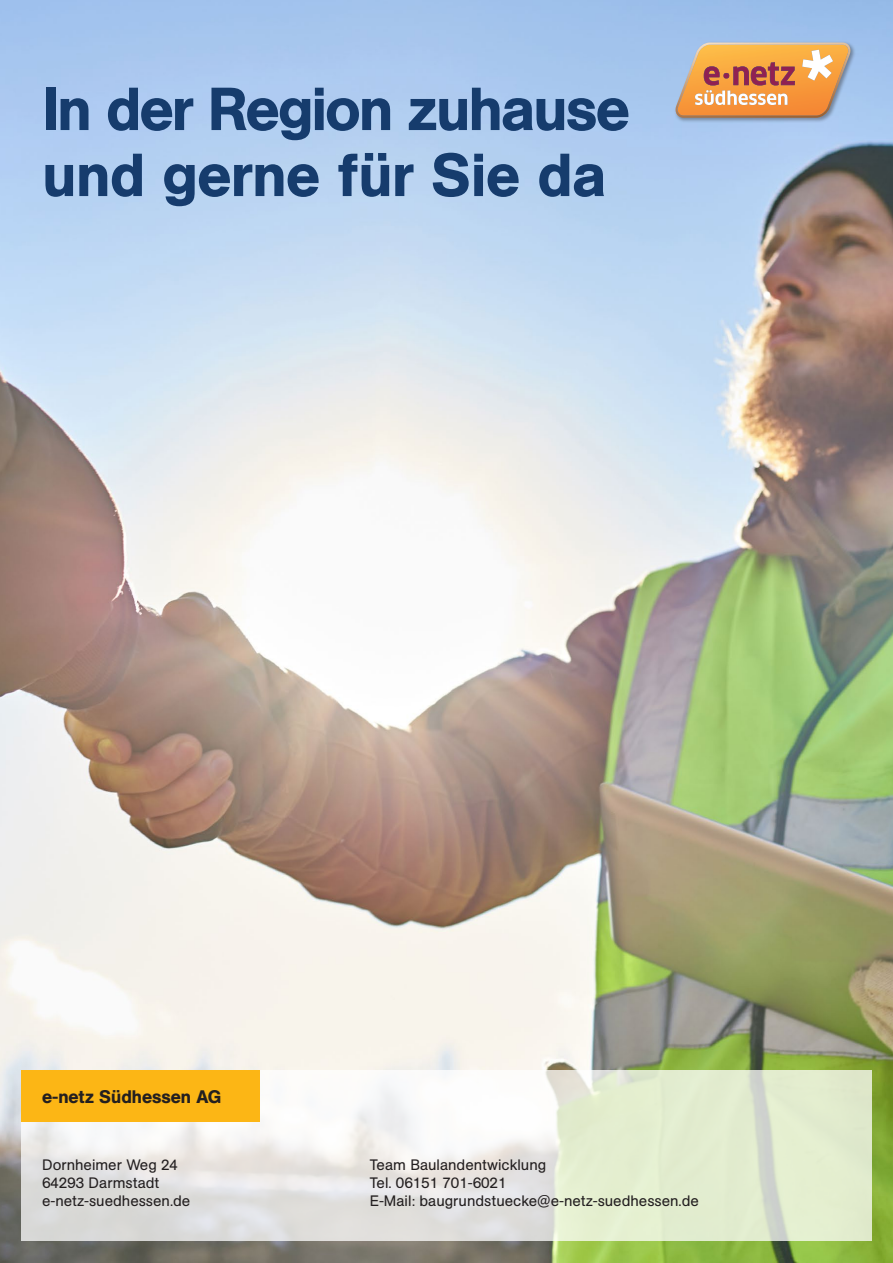
<style>
.page{position:relative;width:893px;height:1263px;background:#fff}
.page>*{position:absolute;margin:0;border:0;box-sizing:border-box;transform-origin:0 0}
.t1{font:500 60px "AG Book Pro";letter-spacing:-.02em;color:#163c6d}
.t2{font:500 60px "AG Book Pro";color:#163c6d}
.t3{font:500 18px "AG Book Pro";color:#231f20}
.t4{font:15px "AG Book Pro";color:#231f20}
</style>
<div class="page">
<img style="left:0;top:0;width:893px;height:1263px">
<svg style="left:21px;top:1071px;width:851px;height:170px"></svg>
<div style="left:21px;top:1071px;width:238px;height:51px;background:#fcb615"></div>
<div style="left:674px;top:41px;width:182px;height:82px;background:#231f20;opacity:.4"></div>
<svg style="left:676px;top:43px;width:175px;height:75px;background:#dea169"></svg>
<p class="t1" style="left:43px;top:70px;width:589px">In der Region zuhause</p>
<p class="t2" style="left:43px;top:136px;width:565px">und gerne für Sie da</p>
<p class="t3" style="left:42px;top:1085px;width:181px">e-netz Südhessen AG</p>
<p class="t4" style="left:42px;top:1155px;width:137px">Dornheimer Weg 24</p>
<p class="t4" style="left:42px;top:1173px;width:119px">64293 Darmstadt</p>
<p class="t4" style="left:42px;top:1191px;width:150px">e-netz-suedhessen.de</p>
<p class="t4" style="left:370px;top:1155px;width:178px">Team Baulandentwicklung</p>
<p class="t4" style="left:370px;top:1173px;width:138px">Tel. 06151 701-6021</p>
<p class="t4" style="left:370px;top:1191px;width:330px">E-Mail: baugrundstuecke@e-netz-suedhessen.de</p>
</div>
